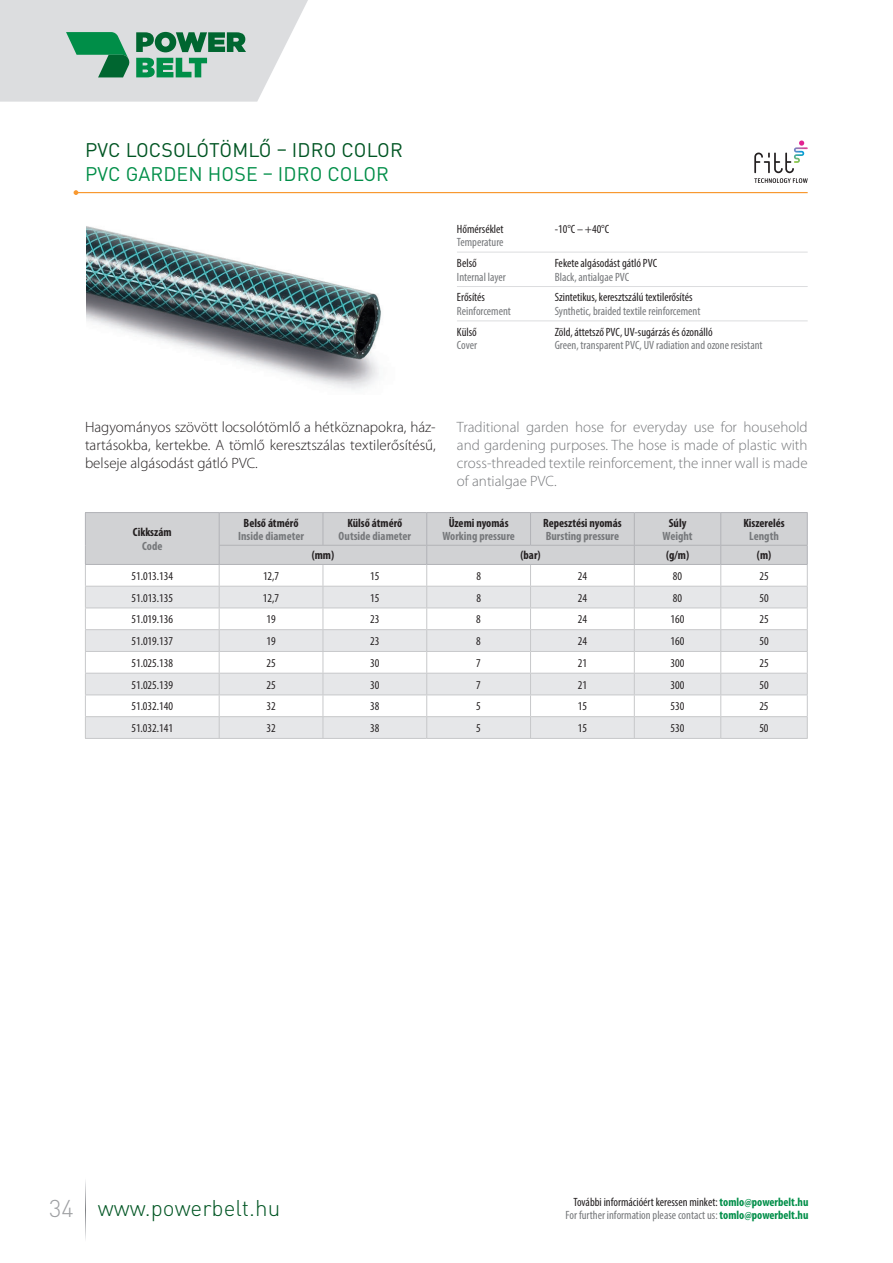
<style>
.page{position:relative;width:893px;height:1263px;background:#fff}
.page>*{position:absolute;margin:0;border:0;box-sizing:border-box;transform-origin:0 0}
.t1{font:300 22.5px "DIN Pro";color:#005523}
.t2{font:19.5px "DIN Pro";letter-spacing:.01em;color:#005523}
.t3{font:19.5px "DIN Pro";letter-spacing:.01em;color:#008e48}
.t4{font:300 15px/18px "Myriad Pro";color:#76787b;text-align:justify}
.t5{font:300 15px/18px "Myriad Pro";color:#231f20;text-align:justify}
.t6{font:condensed 12px "Myriad Pro";color:#231f20}
.t7{font:condensed 12px/13.5px "Myriad Pro";color:#76787b;text-align:right}
.t8{font:700 condensed 12px "Myriad Pro";color:#231f20}
.t9{font:700 condensed 12px "Myriad Pro";color:#76787b}
.s1{font-size:24px;color:#9d9fa2}
.s2{color:#231f20}
.s3{font-weight:700;color:#008e48}
</style>
<div class="page">
<svg style="left:85px;top:1180px;width:1px;height:60px"></svg>
<svg style="left:754px;top:141px;width:54px;height:42px"></svg>
<hr style="left:76px;top:192px;width:732px;height:1px;background:#f89931">
<svg style="left:74px;top:190px;width:4px;height:5px"></svg>
<hr style="left:457px;top:252px;width:351px;height:1px;background:#dcdddf">
<hr style="left:457px;top:286px;width:351px;height:1px;background:#dcdddf">
<hr style="left:457px;top:321px;width:351px;height:1px;background:#dcdddf">
<img style="left:87px;top:226px;width:294px;height:164px">
<hr style="left:85px;top:512px;width:134px;height:1px;background:#b2b3b7">
<hr style="left:219px;top:512px;width:104px;height:1px;background:#b2b3b7">
<hr style="left:323px;top:512px;width:104px;height:1px;background:#b2b3b7">
<hr style="left:427px;top:512px;width:103px;height:1px;background:#b2b3b7">
<hr style="left:530px;top:512px;width:104px;height:1px;background:#b2b3b7">
<hr style="left:634px;top:512px;width:87px;height:1px;background:#b2b3b7">
<hr style="left:721px;top:512px;width:87px;height:1px;background:#b2b3b7">
<svg style="left:85px;top:513px;width:723px;height:225px"></svg>
<hr style="left:85px;top:738px;width:342px;height:1px;background:#c7c8ca">
<hr style="left:427px;top:738px;width:294px;height:1px;background:#c7c8ca">
<hr style="left:721px;top:738px;width:87px;height:1px;background:#c7c8ca">
<svg style="left:0;top:0;width:308px;height:102px;background:#c2d2cc"></svg>
<h2 class="t2" style="left:85px;top:139px;width:319px">PVC LOCSOLÓTÖMLŐ – IDRO COLOR</h2>
<h2 class="t3" style="left:85px;top:163px;width:305px">PVC GARDEN HOSE – IDRO COLOR</h2>
<p class="t6" style="left:457px;top:224px;width:48px">Hőmérséklet</p>
<p class="t7" style="left:457px;top:236px;width:48px">Temperature</p>
<p class="t6" style="left:555px;top:224px;width:56px">-10°C – +40°C</p>
<p class="t6" style="left:457px;top:258px;width:21px">Belső</p>
<p class="t7" style="left:457px;top:271px;width:50px">Internal layer</p>
<p class="t6" style="left:555px;top:258px;width:104px">Fekete algásodást gátló PVC</p>
<p class="t7" style="left:555px;top:271px;width:76px">Black, antialgae PVC</p>
<p class="t6" style="left:457px;top:293px;width:30px">Erősítés</p>
<p class="t7" style="left:457px;top:305px;width:55px">Reinforcement</p>
<p class="t6" style="left:555px;top:293px;width:139px">Szintetikus, keresztszálú textilerősítés</p>
<p class="t7" style="left:555px;top:305px;width:147px">Synthetic, braided textile reinforcement</p>
<p class="t6" style="left:457px;top:327px;width:21px">Külső</p>
<p class="t7" style="left:457px;top:339px;width:22px">Cover</p>
<p class="t6" style="left:555px;top:327px;width:159px">Zöld, áttetsző PVC, UV-sugárzás és ózonálló</p>
<p class="t7" style="left:555px;top:339px;width:209px">Green, transparent PVC, UV radiation and ozone resistant</p>
<p class="t5" style="left:85px;top:419px;width:352px">Hagyományos szövött locsolótömlő a hétköznapokra, ház&shy;tartásokba, kertekbe. A tömlő keresztszálas textilerősítésű, belseje algásodást gátló PVC.</p>
<p class="t4" style="left:457px;top:419px;width:352px">Traditional garden hose for everyday use for household and gardening purposes. The hose is made of plastic with cross-threaded textile reinforcement, the inner wall is made of antialgae PVC.</p>
<p class="t8" style="left:133px;top:528px;width:40px">Cikkszám</p>
<p class="t9" style="left:142px;top:541px;width:22px">Code</p>
<p class="t8" style="left:449px;top:518px;width:61px">Üzemi nyomás</p>
<p class="t9" style="left:442px;top:532px;width:74px">Working pressure</p>
<p class="t8" style="left:244px;top:518px;width:57px">Belső átmérő</p>
<p class="t9" style="left:238px;top:532px;width:67px">Inside diameter</p>
<p class="t8" style="left:347px;top:518px;width:57px">Külső átmérő</p>
<p class="t9" style="left:339px;top:532px;width:74px">Outside diameter</p>
<p class="t8" style="left:669px;top:518px;width:19px">Súly</p>
<p class="t9" style="left:662px;top:532px;width:32px">Weight</p>
<p class="t8" style="left:743px;top:518px;width:43px">Kiszerelés</p>
<p class="t9" style="left:749px;top:532px;width:31px">Length</p>
<p class="t8" style="left:543px;top:518px;width:80px">Repesztési nyomás</p>
<p class="t9" style="left:546px;top:532px;width:75px">Bursting pressure</p>
<p class="t8" style="left:312px;top:551px;width:24px">(mm)</p>
<p class="t8" style="left:520px;top:551px;width:22px">(bar)</p>
<p class="t8" style="left:666px;top:551px;width:25px">(g/m)</p>
<p class="t8" style="left:757px;top:551px;width:16px">(m)</p>
<p class="t6" style="left:131px;top:571px;width:43px">51.013.134</p>
<p class="t6" style="left:263px;top:571px;width:18px">12,7</p>
<p class="t6" style="left:370px;top:571px;width:11px">15</p>
<p class="t6" style="left:476px;top:571px;width:6px">8</p>
<p class="t6" style="left:578px;top:571px;width:11px">24</p>
<p class="t6" style="left:673px;top:571px;width:11px">80</p>
<p class="t6" style="left:759px;top:571px;width:11px">25</p>
<p class="t6" style="left:131px;top:593px;width:43px">51.013.135</p>
<p class="t6" style="left:263px;top:593px;width:18px">12,7</p>
<p class="t6" style="left:370px;top:593px;width:11px">15</p>
<p class="t6" style="left:476px;top:593px;width:6px">8</p>
<p class="t6" style="left:578px;top:593px;width:11px">24</p>
<p class="t6" style="left:673px;top:593px;width:11px">80</p>
<p class="t6" style="left:759px;top:593px;width:11px">50</p>
<p class="t6" style="left:131px;top:615px;width:43px">51.019.136</p>
<p class="t6" style="left:266px;top:615px;width:11px">19</p>
<p class="t6" style="left:370px;top:615px;width:11px">23</p>
<p class="t6" style="left:476px;top:615px;width:6px">8</p>
<p class="t6" style="left:578px;top:615px;width:11px">24</p>
<p class="t6" style="left:670px;top:615px;width:15px">160</p>
<p class="t6" style="left:759px;top:615px;width:11px">25</p>
<p class="t6" style="left:131px;top:636px;width:43px">51.019.137</p>
<p class="t6" style="left:266px;top:636px;width:11px">19</p>
<p class="t6" style="left:370px;top:636px;width:11px">23</p>
<p class="t6" style="left:476px;top:636px;width:6px">8</p>
<p class="t6" style="left:578px;top:636px;width:11px">24</p>
<p class="t6" style="left:670px;top:636px;width:15px">160</p>
<p class="t6" style="left:759px;top:636px;width:11px">50</p>
<p class="t6" style="left:131px;top:658px;width:43px">51.025.138</p>
<p class="t6" style="left:266px;top:658px;width:11px">25</p>
<p class="t6" style="left:370px;top:658px;width:11px">30</p>
<p class="t6" style="left:476px;top:658px;width:6px">7</p>
<p class="t6" style="left:578px;top:658px;width:11px">21</p>
<p class="t6" style="left:670px;top:658px;width:15px">300</p>
<p class="t6" style="left:759px;top:658px;width:11px">25</p>
<p class="t6" style="left:131px;top:680px;width:43px">51.025.139</p>
<p class="t6" style="left:266px;top:680px;width:11px">25</p>
<p class="t6" style="left:370px;top:680px;width:11px">30</p>
<p class="t6" style="left:476px;top:680px;width:6px">7</p>
<p class="t6" style="left:578px;top:680px;width:11px">21</p>
<p class="t6" style="left:670px;top:680px;width:15px">300</p>
<p class="t6" style="left:759px;top:680px;width:11px">50</p>
<p class="t6" style="left:131px;top:702px;width:43px">51.032.140</p>
<p class="t6" style="left:266px;top:702px;width:11px">32</p>
<p class="t6" style="left:370px;top:702px;width:11px">38</p>
<p class="t6" style="left:476px;top:702px;width:6px">5</p>
<p class="t6" style="left:578px;top:702px;width:11px">15</p>
<p class="t6" style="left:670px;top:702px;width:15px">530</p>
<p class="t6" style="left:759px;top:702px;width:11px">25</p>
<p class="t6" style="left:131px;top:723px;width:43px">51.032.141</p>
<p class="t6" style="left:266px;top:723px;width:11px">32</p>
<p class="t6" style="left:370px;top:723px;width:11px">38</p>
<p class="t6" style="left:476px;top:723px;width:6px">5</p>
<p class="t6" style="left:578px;top:723px;width:11px">15</p>
<p class="t6" style="left:670px;top:723px;width:15px">530</p>
<p class="t6" style="left:759px;top:723px;width:11px">50</p>
<h1 class="t1" style="left:49px;top:1195px;width:233px"><span class="s1">34</span> www.powerbelt.hu</h1>
<p class="t7" style="left:566px;top:1196px;width:244px"><span class="s2">További információért keressen minket:</span> <span class="s3">tomlo@powerbelt.hu<br></span>For further information please contact us: <span class="s3">tomlo@powerbelt.hu</span></p>
</div>
